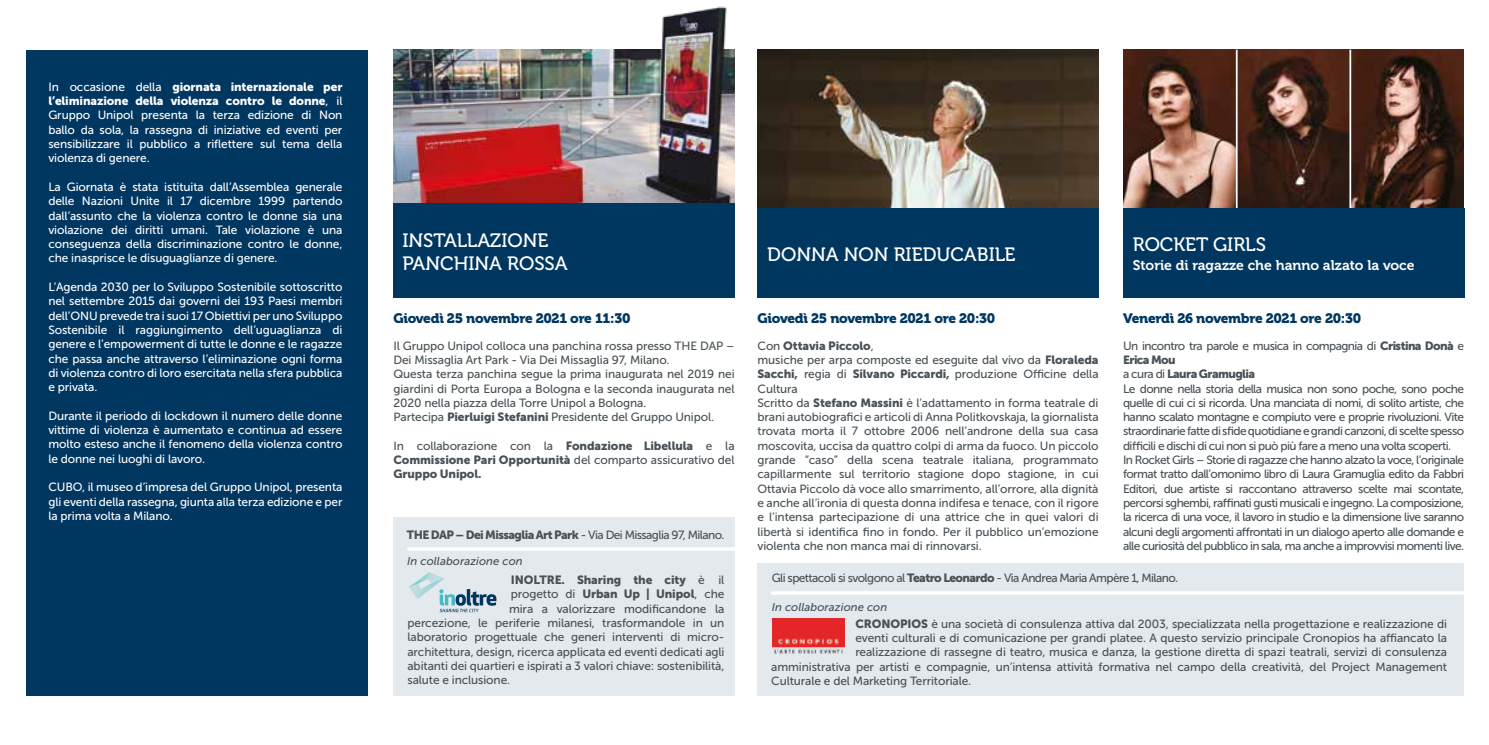
<style>
.page{position:relative;width:1489px;height:745px;background:#fff}
.page>*{position:absolute;margin:0;border:0;box-sizing:border-box;transform-origin:0 0}
.t1{font:19.25px/23.1px "Museo 500";color:#fff}
.t2{font:14px "Museo 700";color:#fff}
.t3{font:13.65px "Museo 900";letter-spacing:-.02em;color:#003761}
.t4{font:11.9px/14.3px "Museo Sans 500";letter-spacing:-.01em;color:#485156}
.t5{font:11.9px/14.3px "Museo Sans 500";letter-spacing:-.01em;color:#fff;text-align:justify}
.t6{font:11.9px/14.3px "Museo Sans 500";letter-spacing:-.05em;color:#485156}
.t7{font:11.9px/14.3px "Museo Sans 900";letter-spacing:-.01em;color:#485156}
.t8{font:11.9px/14.3px "Museo Sans 900";letter-spacing:-.01em;color:#fff}
.t9{font:11.9px/14.3px "Museo Sans 900";letter-spacing:-.05em;color:#485156}
.t10{font:italic 11.38px "Museo Sans 500";letter-spacing:.005em;color:#485156}
.s1{font-family:"Museo Sans 500"}
.s2{font-family:"Museo Sans 900"}
</style>
<div class="page">
<div style="left:393px;top:516px;width:341px;height:178px;background:#e3e9ec"></div>
<img style="left:1351px;top:50px;width:112px;height:158px">
<svg style="left:1237px;top:50px;width:112px;height:158px;background:#4a2e24"></svg>
<svg style="left:1123px;top:50px;width:112px;height:158px;background:#7b5648"></svg>
<div style="left:757px;top:562px;width:706px;height:132px;background:#e3e9ec"></div>
<div style="left:27px;top:50px;width:341px;height:644px;background:#003761"></div>
<img style="left:757px;top:50px;width:341px;height:158px">
<div style="left:757px;top:208px;width:341px;height:90px;background:#003761"></div>
<div style="left:1122px;top:208px;width:341px;height:90px;background:#003761"></div>
<img style="left:393px;top:6px;width:342px;height:173px">
<img style="left:393px;top:50px;width:341px;height:154px">
<div style="left:393px;top:204px;width:341px;height:94px;background:#003761"></div>
<img style="left:772px;top:618px;width:72px;height:36px">
<svg style="left:409px;top:572px;width:87px;height:40px"></svg>
<hr style="left:772px;top:591px;width:695px;height:3px;background:#fff">
<hr style="left:409px;top:547px;width:338px;height:3px;background:#fff">
<p class="t8" style="left:48px;top:79px;width:295px"><span class="s1">In occasione della</span> giornata internazionale per l’eliminazione della violenza contro le donne<span class="s1">, il</span></p>
<p class="t5" style="left:48px;top:108px;width:295px">Gruppo Unipol presenta la terza edizione di Non ballo da sola, la rassegna di iniziative ed eventi per sensibilizzare il pubblico a riflettere sul tema della violenza di genere.</p>
<p class="t5" style="left:48px;top:180px;width:295px">La Giornata è stata istituita dall’Assemblea generale delle Nazioni Unite il 17 dicembre 1999 partendo dall’assunto che la violenza contro le donne sia una violazione dei diritti umani. Tale violazione è una conseguenza della discriminazione contro le donne, che inasprisce le disuguaglianze di genere.</p>
<p class="t5" style="left:48px;top:279px;width:295px">L’Agenda 2030 per lo Sviluppo Sostenibile sottoscritto nel settembre 2015 dai governi dei 193 Paesi membri dell’ONU prevede tra i suoi 17 Obiettivi per uno Sviluppo Sostenibile il raggiungimento dell’uguaglianza di genere e l’empowerment di tutte le donne e le ragazze che passa anche attraverso l’eliminazione ogni forma di violenza contro di loro esercitata nella sfera pubblica e privata.</p>
<p class="t5" style="left:48px;top:408px;width:295px">Durante il periodo di lockdown il numero delle donne vittime di violenza è aumentato e continua ad essere molto esteso anche il fenomeno della violenza contro le donne nei luoghi di lavoro.</p>
<p class="t5" style="left:48px;top:479px;width:295px">CUBO, il museo d’impresa del Gruppo Unipol, presenta gli eventi della rassegna, giunta alla terza edizione e per la prima volta a Milano.</p>
<h1 class="t1" style="left:402px;top:228px;width:167px">INSTALLAZIONE<br>PANCHINA ROSSA</h1>
<p class="t3" style="left:393px;top:310px;width:238px">Giovedì 25 novembre 2021 ore 11:30</p>
<p class="t4" style="left:393px;top:338px;width:343px">Il Gruppo Unipol colloca una panchina rossa presso THE DAP – Dei Missaglia Art Park - Via Dei Missaglia 97, Milano.<br>Questa terza panchina segue la prima inaugurata nel 2019 nei giardini di Porta Europa a Bologna e la seconda inaugurata nel 2020 nella piazza della Torre Unipol a Bologna.<br>Partecipa <span class="s2">Pierluigi Stefanini</span> Presidente del Gruppo Unipol.</p>
<p class="t4" style="left:393px;top:438px;width:343px">In collaborazione con la <span class="s2">Fondazione Libellula</span> e la</p>
<p class="t7" style="left:393px;top:452px;width:343px">Commissione Pari Opportunità <span class="s1">del comparto assicurativo del<br></span>Gruppo Unipol.</p>
<p class="t9" style="left:407px;top:527px;width:319px">THE DAP – Dei Missaglia Art Park <span class="s1">- Via Dei Missaglia 97, Milano.</span></p>
<p class="t10" style="left:407px;top:554px;width:117px">In collaborazione con</p>
<p class="t7" style="left:511px;top:572px;width:215px">INOLTRE. Sharing the city <span class="s1">è il</span></p>
<p class="t4" style="left:511px;top:586px;width:215px">progetto di <span class="s2">Urban Up | Unipol</span>, che</p>
<p class="t4" style="left:509px;top:601px;width:217px">mira a valorizzare modificandone la</p>
<p class="t4" style="left:407px;top:615px;width:318px">percezione, le periferie milanesi, trasformandole in un</p>
<p class="t4" style="left:407px;top:629px;width:318px">laboratorio progettuale che generi interventi di micro-</p>
<p class="t4" style="left:407px;top:644px;width:318px">architettura, design, ricerca applicata ed eventi dedicati agli</p>
<p class="t4" style="left:407px;top:658px;width:318px">abitanti dei quartieri e ispirati a 3 valori chiave: sostenibilità,</p>
<p class="t4" style="left:407px;top:672px;width:104px">salute e inclusione.</p>
<h1 class="t1" style="left:767px;top:242px;width:250px">DONNA NON RIEDUCABILE</h1>
<p class="t3" style="left:757px;top:310px;width:239px">Giovedì 25 novembre 2021 ore 20:30</p>
<p class="t7" style="left:757px;top:338px;width:118px"><span class="s1">Con</span> Ottavia Piccolo<span class="s1">,</span></p>
<p class="t4" style="left:757px;top:352px;width:342px">musiche per arpa composte ed eseguite dal vivo da <span class="s2">Floraleda Sacchi,</span> regia di <span class="s2">Silvano Piccardi,</span> produzione Officine della Cultura<br>Scritto da <span class="s2">Stefano Massini</span> è l’adattamento in forma teatrale di brani autobiografici e articoli di Anna Politkovskaja, la giornalista trovata morta il 7 ottobre 2006 nell’androne della sua casa moscovita, uccisa da quattro colpi di arma da fuoco. Un piccolo grande “caso” della scena teatrale italiana, programmato capillarmente sul territorio stagione dopo stagione, in cui Ottavia Piccolo dà voce allo smarrimento, all’orrore, alla dignità e anche all’ironia di questa donna indifesa e tenace, con il rigore e l’intensa partecipazione di una attrice che in quei valori di libertà si identifica fino in fondo. Per il pubblico un’emozione violenta che non manca mai di rinnovarsi.</p>
<h1 class="t1" style="left:1132px;top:233px;width:135px">ROCKET GIRLS</h1>
<p class="t2" style="left:1132px;top:257px;width:283px">Storie di ragazze che hanno alzato la voce</p>
<p class="t3" style="left:1122px;top:310px;width:240px">Venerdì 26 novembre 2021 ore 20:30</p>
<p class="t6" style="left:1122px;top:338px;width:342px">Un incontro tra parole e musica in compagnia di <span class="s2">Cristina Donà</span> e</p>
<p class="t9" style="left:1122px;top:352px;width:133px">Erica Mou<br><span class="s1">a cura di</span> Laura Gramuglia</p>
<p class="t6" style="left:1122px;top:381px;width:342px">Le donne nella storia della musica non sono poche, sono poche quelle di cui ci si ricorda. Una manciata di nomi, di solito artiste, che hanno scalato montagne e compiuto vere e proprie rivoluzioni. Vite straordinarie fatte di sfide quotidiane e grandi canzoni, di scelte spesso difficili e dischi di cui non si può più fare a meno una volta scoperti.<br>In Rocket Girls – Storie di ragazze che hanno alzato la voce, l’originale format tratto dall’omonimo libro di Laura Gramuglia edito da Fabbri Editori, due artiste si raccontano attraverso scelte mai scontate, percorsi sghembi, raffinati gusti musicali e ingegno. La composizione, la ricerca di una voce, il lavoro in studio e la dimensione live saranno alcuni degli argomenti affrontati in un dialogo aperto alle domande e alle curiosità del pubblico in sala, ma anche a improvvisi momenti live.</p>
<p class="t6" style="left:771px;top:570px;width:408px">Gli spettacoli si svolgono al <span class="s2">Teatro Leonardo</span> - Via Andrea Maria Ampère 1, Milano.</p>
<p class="t10" style="left:771px;top:600px;width:117px">In collaborazione con</p>
<p class="t4" style="left:855px;top:616px;width:593px"><span class="s2">CRONOPIOS</span> è una società di consulenza attiva dal 2003, specializzata nella progettazione e realizzazione di</p>
<p class="t4" style="left:855px;top:630px;width:593px">eventi culturali e di comunicazione per grandi platee. A questo servizio principale Cronopios ha affiancato la</p>
<p class="t4" style="left:855px;top:644px;width:593px">realizzazione di rassegne di teatro, musica e danza, la gestione diretta di spazi teatrali, servizi di consulenza</p>
<p class="t4" style="left:771px;top:659px;width:677px">amministrativa per artisti e compagnie, un’intensa attività formativa nel campo della creatività, del Project Management</p>
<p class="t4" style="left:771px;top:673px;width:201px">Culturale e del Marketing Territoriale.</p>
</div>
